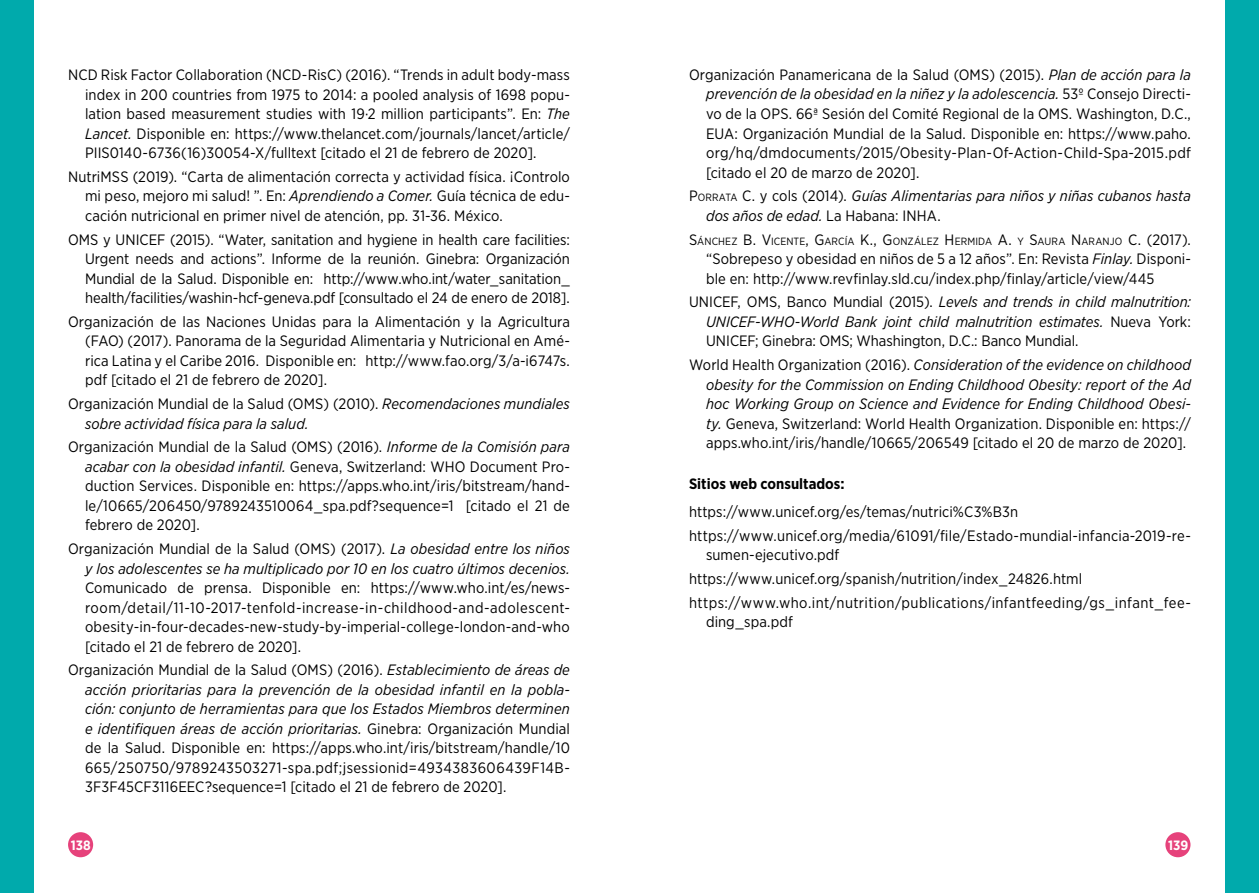
<style>
.page{position:relative;width:1259px;height:893px;background:#fff}
.page>*{position:absolute;margin:0;border:0;box-sizing:border-box;transform-origin:0 0}
.t1{font:15px/19.5px "Gotham Narrow";letter-spacing:.005em;color:#000;text-align:justify}
.t2{font:italic 15px/19.5px "Gotham Narrow";letter-spacing:.005em;color:#000}
.t3{font:700 15px "Gotham Narrow";color:#000}
.t4{font:700 13.5px "Gotham Narrow";letter-spacing:.005em;color:#fff}
.t5{font:10.5px "Gotham Narrow";letter-spacing:.01em;color:#000}
.s1{font-style:italic}
.s2{font-style:normal}
.s3{font-style:normal;font-size:10.5px}
.s4{font-size:15px}
</style>
<div class="page">
<div style="left:68px;top:832px;width:25px;height:25px;background:#e6427b;border-radius:50%"></div>
<div style="left:1165px;top:832px;width:25px;height:25px;background:#e6427b;border-radius:50%"></div>
<div style="left:1225px;top:0;width:34px;height:893px;background:#00aaac"></div>
<div style="left:0;top:0;width:34px;height:893px;background:#00aaac"></div>
<p class="t1" style="left:85px;top:65px;width:486px;text-indent:-17px">NCD Risk Factor Collaboration (NCD-RisC) (2016). “Trends in adult body-mass index in 200 countries from 1975 to 2014: a pooled analysis of 1698 popu&shy;lation based measurement studies with 19·2 million participants”. En: <span class="s1">The Lancet.</span> Disponible en: https://www.thelancet.com/journals/lancet/article/ PIIS0140-6736(16)30054-X/fulltext [citado el 21 de febrero de 2020].</p>
<p class="t1" style="left:85px;top:166px;width:486px;text-indent:-17px">NutriMSS (2019). “Carta de alimentación correcta y actividad física. ¡Controlo mi peso, mejoro mi salud! ”. En: <span class="s1">Aprendiendo a Comer.</span> Guía técnica de edu&shy;cación nutricional en primer nivel de atención, pp. 31-36. México.</p>
<p class="t1" style="left:85px;top:229px;width:486px;text-indent:-17px">OMS y UNICEF (2015). “Water, sanitation and hygiene in health care facilities:<br>Urgent needs and actions”. Informe de la reunión. Ginebra: Organización Mundial de la Salud. Disponible en: http://www.who.int/water_sanitation_ health/facilities/washin-hcf-geneva.pdf [consultado el 24 de enero de 2018].</p>
<p class="t1" style="left:85px;top:311px;width:486px;text-indent:-17px">Organización de las Naciones Unidas para la Alimentación y la Agricultura (FAO) (2017). Panorama de la Seguridad Alimentaria y Nutricional en Amé&shy;rica Latina y el Caribe 2016. Disponible en: http://www.fao.org/3/a-i6747s. pdf [citado el 21 de febrero de 2020].</p>
<p class="t2" style="left:85px;top:394px;width:486px;text-indent:-17px"><span class="s2">Organización Mundial de la Salud (OMS) (2010).</span> Recomendaciones mundiales sobre actividad física para la salud.</p>
<p class="t1" style="left:85px;top:437px;width:486px;text-indent:-17px">Organización Mundial de la Salud (OMS) (2016). <span class="s1">Informe de la Comisión para acabar con la obesidad infantil.</span> Geneva, Switzerland: WHO Document Pro&shy;duction Services. Disponible en: https://apps.who.int/iris/bitstream/hand&shy;le/10665/206450/9789243510064_spa.pdf?sequence=1 [citado el 21 de febrero de 2020].</p>
<p class="t2" style="left:68px;top:539px;width:503px;text-align:right"><span class="s2">Organización Mundial de la Salud (OMS) (2017).</span> La obesidad entre los niños y los adolescentes se ha multiplicado por 10 en los cuatro últimos decenios.</p>
<p class="t1" style="left:85px;top:578px;width:486px">Comunicado de prensa. Disponible en: https://www.who.int/es/news&shy;room/detail/11-10-2017-tenfold-increase-in-childhood-and-adolescent&shy;obesity-in-four-decades-new-study-by-imperial-college-london-and-who [citado el 21 de febrero de 2020].</p>
<p class="t1" style="left:85px;top:660px;width:486px;text-indent:-17px">Organización Mundial de la Salud (OMS) (2016). <span class="s1">Establecimiento de áreas de acción prioritarias para la prevención de la obesidad infantil en la pobla&shy;ción: conjunto de herramientas para que los Estados Miembros determinen e identifiquen áreas de acción prioritarias.</span> Ginebra: Organización Mundial de la Salud. Disponible en: https://apps.who.int/iris/bitstream/handle/10<br>665/250750/9789243503271-spa.pdf;jsessionid=4934383606439F14B-3F3F45CF3116EEC?sequence=1 [citado el 21 de febrero de 2020].</p>
<p class="t1" style="left:706px;top:65px;width:486px;text-indent:-17px">Organización Panamericana de la Salud (OMS) (2015). <span class="s1">Plan de acción para la prevención de la obesidad en la niñez y la adolescencia.</span> 53º Consejo Directi&shy;vo de la OPS. 66ª Sesión del Comité Regional de la OMS. Washington, D.C., EUA: Organización Mundial de la Salud. Disponible en: https://www.paho. org/hq/dmdocuments/2015/Obesity-Plan-Of-Action-Child-Spa-2015.pdf [citado el 20 de marzo de 2020].</p>
<p class="t2" style="left:706px;top:186px;width:486px;text-indent:-17px"><span class="s2">P</span><span class="s3">ORRATA</span> <span class="s2">C.</span> <span class="s2">y cols (2014).</span> Guías Alimentarias para niños y niñas cubanos hasta dos años de edad. <span class="s2">La Habana: INHA.</span></p>
<p class="t5" style="left:689px;top:234px;width:503px"><span class="s4">S</span>ÁNCH EZ <span class="s4">B. V</span>ICENTE<span class="s4">, G</span>ARCÍA <span class="s4">K., G</span>ONZÁLEZ <span class="s4">H</span>ERM IDA <span class="s4">A.</span> Y <span class="s4">S</span>AURA <span class="s4">N</span> ARANJO <span class="s4">C.</span> <span class="s4">(2017).</span></p>
<p class="t1" style="left:706px;top:249px;width:486px">“Sobrepeso y obesidad en niños de 5 a 12 años”. En: Revista <span class="s1">Finlay.</span> Disponi&shy;ble en: http://www.revfinlay.sld.cu/index.php/finlay/article/view/445</p>
<p class="t1" style="left:706px;top:292px;width:486px;text-indent:-17px">UNICEF, OMS, Banco Mundial (2015). <span class="s1">Levels and trends in child malnutrition:<br>UNICEF-WHO-World Bank joint child malnutrition estimates.</span> Nueva York:<br>UNICEF; Ginebra: OMS; Whashington, D.C.: Banco Mundial.</p>
<p class="t2" style="left:706px;top:355px;width:486px;text-align:justify;text-indent:-17px"><span class="s2">World Health Organization (2016).</span> Consideration of the evidence on childhood obesity for the Commission on Ending Childhood Obesity: report of the Ad hoc Working Group on Science and Evidence for Ending Childhood Obesi&shy;ty. <span class="s2">Geneva, Switzerland: World Health Organization. Disponible en: https:// apps.who.int/iris/handle/10665/206549 [citado el 20 de marzo de 2020].</span></p>
<p class="t3" style="left:689px;top:474px;width:157px">Sitios web consultados:</p>
<p class="t1" style="left:689px;top:499px;width:503px;line-height:23.7px">https://www.unicef.org/es/temas/nutrici%C3%B3n https://www.unicef.org/media/61091/file/Estado-mundial-infancia-2019-re-</p>
<p class="t1" style="left:689px;top:543px;width:503px;line-height:23.7px;text-align:left;text-indent:17px">sumen-ejecutivo.pdf https://www.unicef.org/spanish/nutrition/index_24826.html https://www.who.int/nutrition/publications/infantfeeding/gs_infant_fee-</p>
<p class="t1" style="left:706px;top:612px;width:88px">ding_spa.pdf</p>
<p class="t4" style="left:71px;top:836px;width:22px">138</p>
<p class="t4" style="left:1168px;top:836px;width:22px">139</p>
</div>
